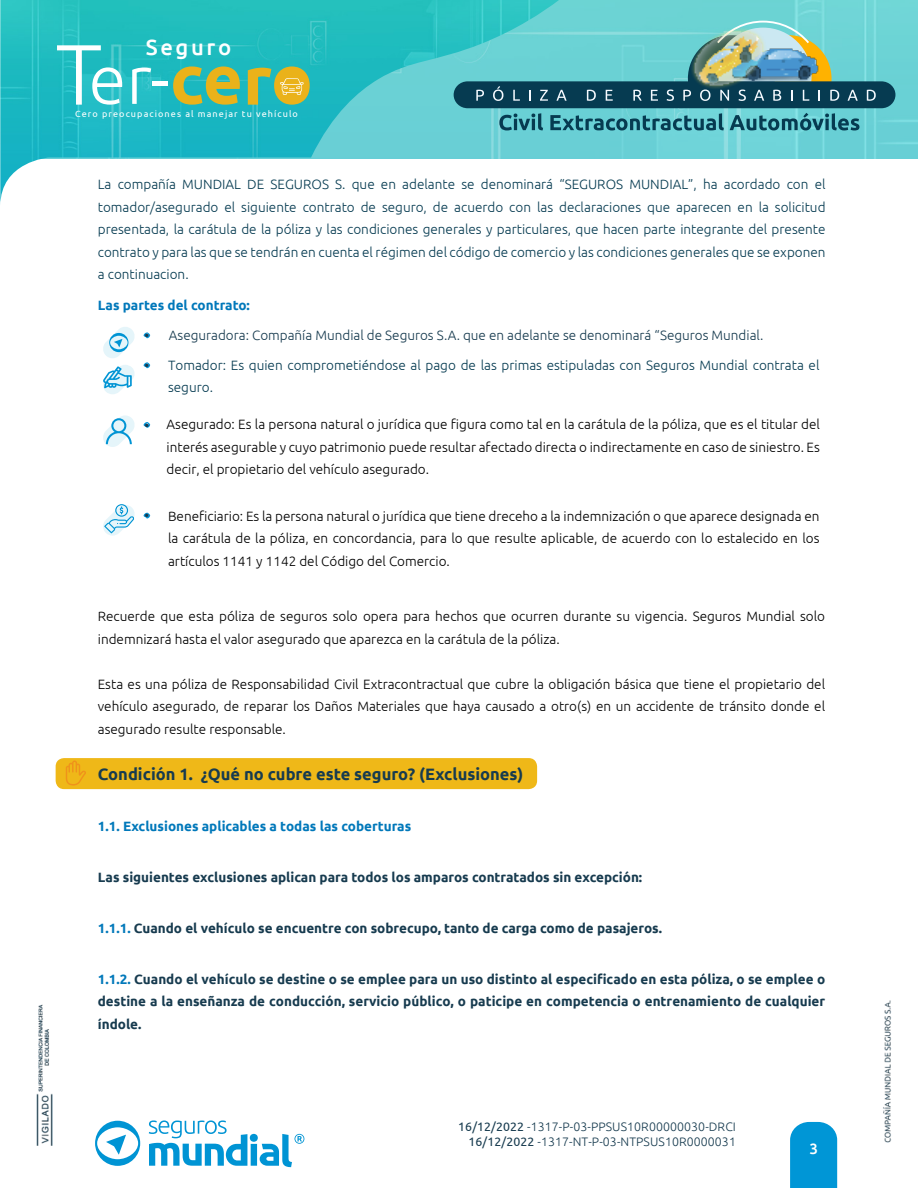
<style>
.page{position:relative;width:918px;height:1188px;background:#fff}
.page>*{position:absolute;margin:0;border:0;box-sizing:border-box;transform-origin:0 0}
.t1{font:500 22.05px "Ubuntu";letter-spacing:.12em;color:#fff}
.t2{font:700 16.5px "Ubuntu";color:#173b4f}
.t3{font:500 15px "Ubuntu";color:#fff}
.t4{font:300 13.5px/22.5px "Ubuntu";color:#000;text-align:justify}
.t5{font:300 13.5px/22.5px "Ubuntu";color:#063b51;text-align:justify}
.t6{font:700 13.5px/22.5px "Ubuntu";color:#173b4f;text-align:justify}
.t7{font:300 13.5px "Ubuntu";color:#173b4f}
.t8{font:700 13.5px "Ubuntu";color:#0178ba}
.t9{font:13.5px "Ubuntu";color:#173b4f}
.t10{font:300 12.3px/14.7px "Ubuntu";letter-spacing:.01em;color:#173b4f;text-align:right}
.t11{font:9.15px "Ubuntu";letter-spacing:.12em;color:#fff}
.s1{font-weight:400;color:#173b4f}
.s2{color:#0178ba}
.s3{font-weight:400}
</style>
<div class="page">
<img style="left:36px;top:1000px;width:856px;height:188px">
<svg style="left:790px;top:1122px;width:47px;height:66px"></svg>
<svg style="left:95px;top:1121px;width:45px;height:45px"></svg>
<svg style="left:149px;top:1120px;width:155px;height:47px"></svg>
<svg style="left:143px;top:332px;width:7px;height:6px"></svg>
<svg style="left:143px;top:362px;width:7px;height:6px"></svg>
<svg style="left:143px;top:422px;width:7px;height:6px"></svg>
<svg style="left:143px;top:513px;width:7px;height:6px"></svg>
<div style="left:559px;top:0;width:359px;height:158px;background:#6cd3d5"></div>
<img style="left:0;top:0;width:559px;height:204px">
<svg style="left:57px;top:45px;width:65px;height:60px"></svg>
<svg style="left:132px;top:68px;width:19px;height:36px"></svg>
<hr style="left:153px;top:82px;width:15px;height:4px;background:#fff">
<svg style="left:173px;top:66px;width:67px;height:39px"></svg>
<svg style="left:248px;top:66px;width:62px;height:39px"></svg>
<svg style="left:454px;top:20px;width:441px;height:110px"></svg>
<img style="left:684px;top:21px;width:137px;height:73px">
<svg style="left:103px;top:327px;width:32px;height:31px"></svg>
<svg style="left:103px;top:365px;width:32px;height:29px"></svg>
<svg style="left:103px;top:415px;width:32px;height:32px"></svg>
<svg style="left:103px;top:504px;width:32px;height:32px"></svg>
<div style="left:56px;top:758px;width:481px;height:31px;background:#efb818;border-radius:9px"></div>
<svg style="left:66px;top:760px;width:20px;height:26px"></svg>
<h1 class="t1" style="left:146px;top:33px;width:87px">Seguro</h1>
<p class="t11" style="left:75px;top:109px;width:224px">Cero preocupaciones al manejar tu vehículo</p>
<p class="t5" style="left:98px;top:173px;width:729px">La compañía MUNDIAL DE SEGUROS S. que en adelante se denominará “SEGUROS MUNDIAL”, ha acordado con el tomador/asegurado el siguiente contrato de seguro, de acuerdo con las declaraciones que aparecen en la solicitud presentada, la carátula de la póliza y las condiciones generales y particulares, que hacen parte integrante del presente contrato y para las que se tendrán en cuenta el régimen del código de comercio y las condiciones generales que se exponen a continuacion.</p>
<p class="t8" style="left:98px;top:297px;width:154px">Las partes del contrato:</p>
<p class="t9" style="left:145px;top:327px;width:6px">•</p>
<p class="t9" style="left:145px;top:357px;width:6px">•</p>
<p class="t7" style="left:169px;top:327px;width:596px">Aseguradora: Compañía Mundial de Seguros S.A. que en adelante se denominará “Seguros Mundial.</p>
<p class="t5" style="left:168px;top:354px;width:653px">Tomador: Es quien comprometiéndose al pago de las primas estipuladas con Seguros Mundial contrata el seguro.</p>
<p class="t9" style="left:145px;top:417px;width:6px">•</p>
<p class="t4" style="left:167px;top:413px;width:655px">Asegurado: Es la persona natural o jurídica que figura como tal en la carátula de la póliza, que es el titular del interés asegurable y cuyo patrimonio puede resultar afectado directa o indirectamente en caso de siniestro. Es decir, el propietario del vehículo asegurado.</p>
<p class="t4" style="left:168px;top:504px;width:653px;text-indent:-24px"><span class="s1">•</span> Beneficiario: Es la persona natural o jurídica que tiene dreceho a la indemnización o que aparece designada en la carátula de la póliza, en concordancia, para lo que resulte aplicable, de acuerdo con lo estalecido en los artículos 1141 y 1142 del Código del Comercio.</p>
<p class="t4" style="left:98px;top:605px;width:729px">Recuerde que esta póliza de seguros solo opera para hechos que ocurren durante su vigencia. Seguros Mundial solo indemnizará hasta el valor asegurado que aparezca en la carátula de la póliza.</p>
<p class="t4" style="left:98px;top:672px;width:729px">Esta es una póliza de Responsabilidad Civil Extracontractual que cubre la obligación básica que tiene el propietario del vehículo asegurado, de reparar los Daños Materiales que haya causado a otro(s) en un accidente de tránsito donde el asegurado resulte responsable.</p>
<p class="t2" style="left:98px;top:764px;width:427px">Condición 1. ¿Qué no cubre este seguro? (Exclusiones)</p>
<p class="t8" style="left:98px;top:818px;width:315px">1.1. Exclusiones aplicables a todas las coberturas</p>
<p class="t6" style="left:98px;top:866px;width:546px">Las siguientes exclusiones aplican para todos los amparos contratados sin excepción:</p>
<p class="t6" style="left:98px;top:917px;width:566px"><span class="s2">1.1.1.</span> Cuando el vehículo se encuentre con sobrecupo, tanto de carga como de pasajeros.</p>
<p class="t6" style="left:98px;top:967px;width:729px"><span class="s2">1.1.2.</span> Cuando el vehículo se destine o se emplee para un uso distinto al especificado en esta póliza, o se emplee o destine a la enseñanza de conducción, servicio público, o paticipe en competencia o entrenamiento de cualquier índole.</p>
<p class="t10" style="left:458px;top:1119px;width:279px"><span class="s3">16/12/2022</span> -1317-P-03-PPSUS10R00000030-DRCI<br><span class="s3">16/12/2022</span> -1317-NT-P-03-NTPSUS10R0000031</p>
<p class="t3" style="left:809px;top:1139px;width:10px">3</p>
</div>
